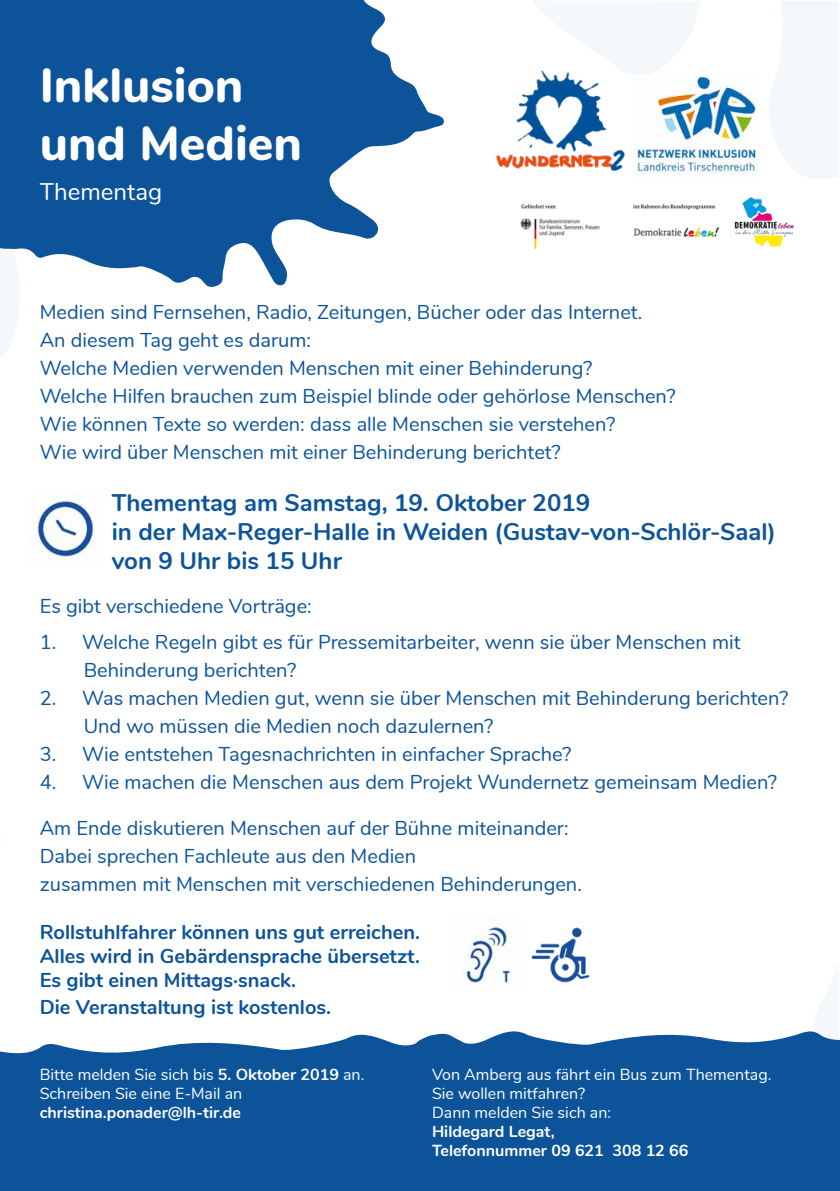
<style>
.page{position:relative;width:840px;height:1191px;background:#fff}
.page>*{position:absolute;margin:0;border:0;box-sizing:border-box;transform-origin:0 0}
.t1{font:800 48px/57.6px "Nunito";color:#fff}
.t2{font:700 24px/28.8px "Nunito";color:#0c5399}
.t3{font:24px "Nunito";color:#fff}
.t4{font:20px/28px "Nunito";color:#0c5399}
.t5{font:700 20px/24px "Nunito";color:#0c5399;text-align:justify}
.t6{font:16px/19.2px "Nunito";color:#fff}
.t7{font:700 16px/19.2px "Nunito";color:#fff}
.s1{font-weight:700}
</style>
<div class="page">
<img style="left:37px;top:500px;width:57px;height:57px">
<img style="left:462px;top:925px;width:128px;height:58px">
<svg style="left:0;top:0;width:443px;height:287px;fill:#0c5399"></svg>
<svg style="left:0;top:1031px;width:839px;height:160px;background:#1d5fa0"></svg>
<img style="left:635px;top:74px;width:122px;height:101px">
<img style="left:496px;top:70px;width:136px;height:102px">
<img style="left:520px;top:197px;width:275px;height:53px">
<h1 class="t1" style="left:40px;top:54px;width:264px">Inklusion und Medien</h1>
<p class="t3" style="left:40px;top:174px;width:124px">Thementag</p>
<p class="t4" style="left:40px;top:297px;width:637px">Medien sind Fernsehen, Radio, Zeitungen, Bücher oder das Internet.<br>An diesem Tag geht es darum:<br>Welche Medien verwenden Menschen mit einer Behinderung?<br>Welche Hilfen brauchen zum Beispiel blinde oder gehörlose Menschen?<br>Wie können Texte so werden: dass alle Menschen sie verstehen?<br>Wie wird über Menschen mit einer Behinderung berichtet?</p>
<p class="t2" style="left:112px;top:487px;width:665px">Thementag am Samstag, 19. Oktober 2019<br>in der Max-Reger-Halle in Weiden (Gustav-von-Schlör-Saal) von 9 Uhr bis 15 Uhr</p>
<p class="t4" style="left:40px;top:591px;width:273px">Es gibt verschiedene Vorträge:</p>
<p class="t4" style="left:84px;top:627px;width:658px;text-indent:-44px">1. Welche Regeln gibt es für Pressemitarbeiter, wenn sie über Menschen mit<br>Behinderung berichten?</p>
<p class="t4" style="left:84px;top:683px;width:705px;text-indent:-44px">2. Was machen Medien gut, wenn sie über Menschen mit Behinderung berichten?<br>Und wo müssen die Medien noch dazulernen?</p>
<p class="t4" style="left:40px;top:739px;width:533px">3. Wie entstehen Tagesnachrichten in einfacher Sprache?</p>
<p class="t4" style="left:40px;top:767px;width:738px">4. Wie machen die Menschen aus dem Projekt Wundernetz gemeinsam Medien?</p>
<p class="t4" style="left:40px;top:813px;width:543px">Am Ende diskutieren Menschen auf der Bühne miteinander:<br>Dabei sprechen Fachleute aus den Medien<br>zusammen mit Menschen mit verschiedenen Behinderungen.</p>
<p class="t5" style="left:40px;top:919px;width:381px">Rollstuhlfahrer können uns gut erreichen.<br>Alles wird in Gebärdensprache übersetzt.<br>Es gibt einen Mittags·snack.</p>
<p class="t5" style="left:40px;top:993px;width:293px">Die Veranstaltung ist kostenlos.</p>
<p class="t6" style="left:40px;top:1063px;width:326px">Bitte melden Sie sich bis <span class="s1">5. Oktober 2019</span> an.<br>Schreiben Sie eine E-Mail an</p>
<p class="t7" style="left:40px;top:1101px;width:202px">christina.ponader@lh-tir.de</p>
<p class="t6" style="left:432px;top:1063px;width:341px">Von Amberg aus fährt ein Bus zum Thementag.<br>Sie wollen mitfahren?<br>Dann melden Sie sich an:</p>
<p class="t7" style="left:432px;top:1121px;width:258px">Hildegard Legat,<br>Telefonnummer 09 621 308 12 66</p>
</div>
